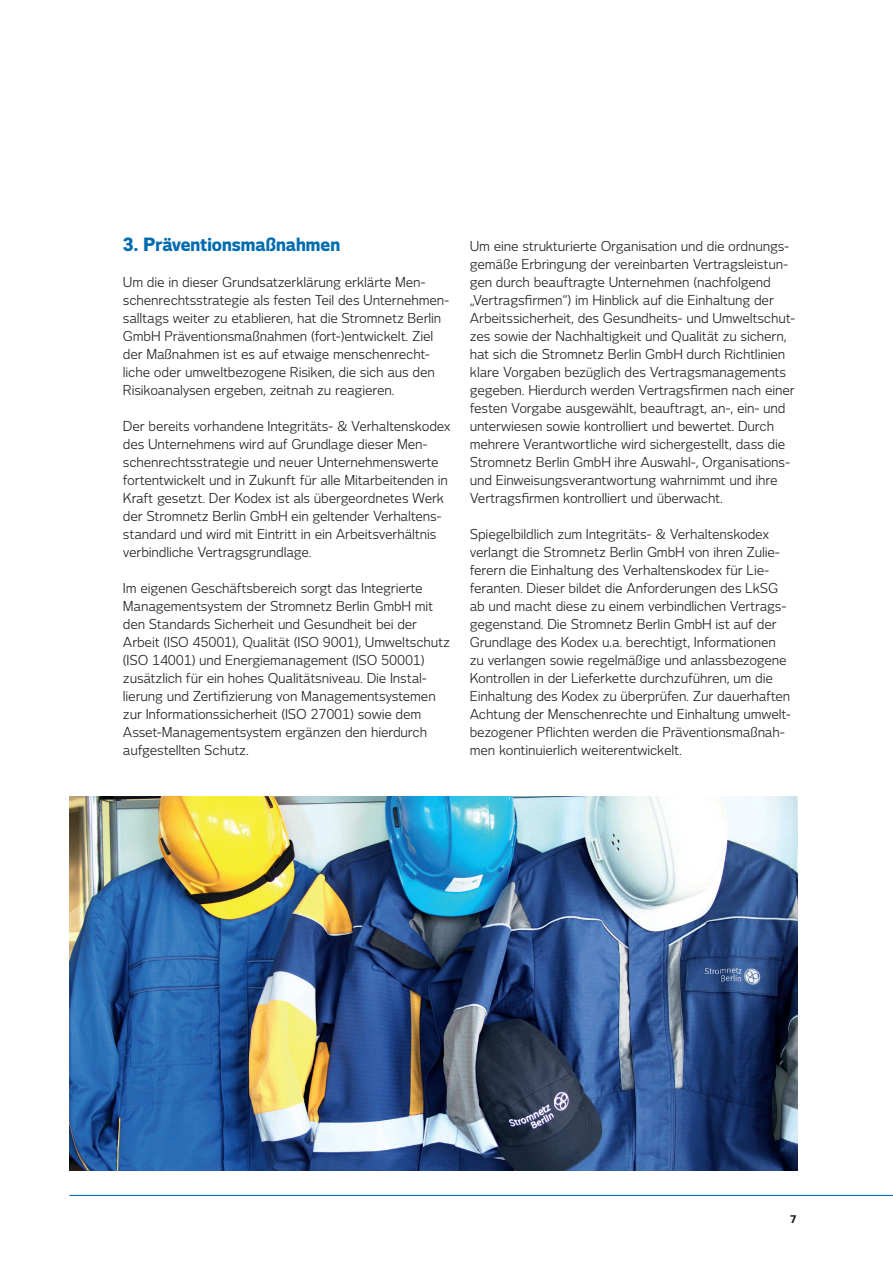
<style>
.page{position:relative;width:893px;height:1263px;background:#fff}
.page>*{position:absolute;margin:0;border:0;box-sizing:border-box;transform-origin:0 0}
.Absatzformat_7{font:800 18px "Stromnetz Voice";color:#006caf}
.Absatzformat_7-2{font:13.5px/18px "Stromnetz Voice";letter-spacing:-.01em;color:#231f20}
.t1{font:800 10.5px "Stromnetz Voice";color:#231f20}
</style>
<div class="page">
<hr style="left:69px;top:1195px;width:824px;height:1px;background:#006caf">
<img style="left:69px;top:796px;width:729px;height:374px">
<p class="Absatzformat_7" style="left:123px;top:233px;width:219px">3. Präventionsmaßnahmen</p>
<p class="Absatzformat_7-2" style="left:123px;top:273px;width:328px">Um die in dieser Grundsatzerklärung erklärte Men&shy;schenrechtsstrategie als festen Teil des Unternehmen&shy;salltags weiter zu etablieren, hat die Stromnetz Berlin GmbH Präventionsmaßnahmen (fort-)entwickelt. Ziel der Maßnahmen ist es auf etwaige menschenrecht&shy;liche oder umweltbezogene Risiken, die sich aus den Risikoanalysen ergeben, zeitnah zu reagieren.</p>
<p class="Absatzformat_7-2" style="left:123px;top:417px;width:329px">Der bereits vorhandene Integritäts- &amp; Verhaltenskodex des Unternehmens wird auf Grundlage dieser Men&shy;schenrechtsstrategie und neuer Unternehmenswerte fortentwickelt und in Zukunft für alle Mitarbeitenden in Kraft gesetzt. Der Kodex ist als übergeordnetes Werk der Stromnetz Berlin GmbH ein geltender Verhaltens&shy;standard und wird mit Eintritt in ein Arbeitsverhältnis verbindliche Vertragsgrundlage.</p>
<p class="Absatzformat_7-2" style="left:123px;top:579px;width:329px">Im eigenen Geschäftsbereich sorgt das Integrierte Managementsystem der Stromnetz Berlin GmbH mit den Standards Sicherheit und Gesundheit bei der Arbeit (ISO 45001), Qualität (ISO 9001), Umweltschutz (ISO 14001) und Energiemanagement (ISO 50001) zusätzlich für ein hohes Qualitätsniveau. Die Instal&shy;lierung und Zertifizierung von Managementsystemen zur Informationssicherheit (ISO 27001) sowie dem Asset-Managementsystem ergänzen den hierdurch aufgestellten Schutz.</p>
<p class="Absatzformat_7-2" style="left:470px;top:237px;width:327px">Um eine strukturierte Organisation und die ordnungs&shy;gemäße Erbringung der vereinbarten Vertragsleistun&shy;gen durch beauftragte Unternehmen (nachfolgend „Vertragsfirmen“) im Hinblick auf die Einhaltung der Arbeitssicherheit, des Gesundheits- und Umweltschut&shy;zes sowie der Nachhaltigkeit und Qualität zu sichern, hat sich die Stromnetz Berlin GmbH durch Richtlinien klare Vorgaben bezüglich des Vertragsmanagements gegeben. Hierdurch werden Vertragsfirmen nach einer festen Vorgabe ausgewählt, beauftragt, an-, ein- und unterwiesen sowie kontrolliert und bewertet. Durch mehrere Verantwortliche wird sichergestellt, dass die Stromnetz Berlin GmbH ihre Auswahl-, Organisations&shy;und Einweisungsverantwortung wahrnimmt und ihre Vertragsfirmen kontrolliert und überwacht.</p>
<p class="Absatzformat_7-2" style="left:470px;top:525px;width:323px">Spiegelbildlich zum Integritäts- &amp; Verhaltenskodex verlangt die Stromnetz Berlin GmbH von ihren Zulie&shy;ferern die Einhaltung des Verhaltenskodex für Lie&shy;feranten. Dieser bildet die Anforderungen des LkSG ab und macht diese zu einem verbindlichen Vertrags&shy;gegenstand. Die Stromnetz Berlin GmbH ist auf der Grundlage des Kodex u.a. berechtigt, Informationen zu verlangen sowie regelmäßige und anlassbezogene Kontrollen in der Lieferkette durchzuführen, um die Einhaltung des Kodex zu überprüfen. Zur dauerhaften Achtung der Menschenrechte und Einhaltung umwelt&shy;bezogener Pflichten werden die Präventionsmaßnah&shy;men kontinuierlich weiterentwickelt.</p>
<p class="t1" style="left:790px;top:1213px;width:8px">7</p>
</div>
